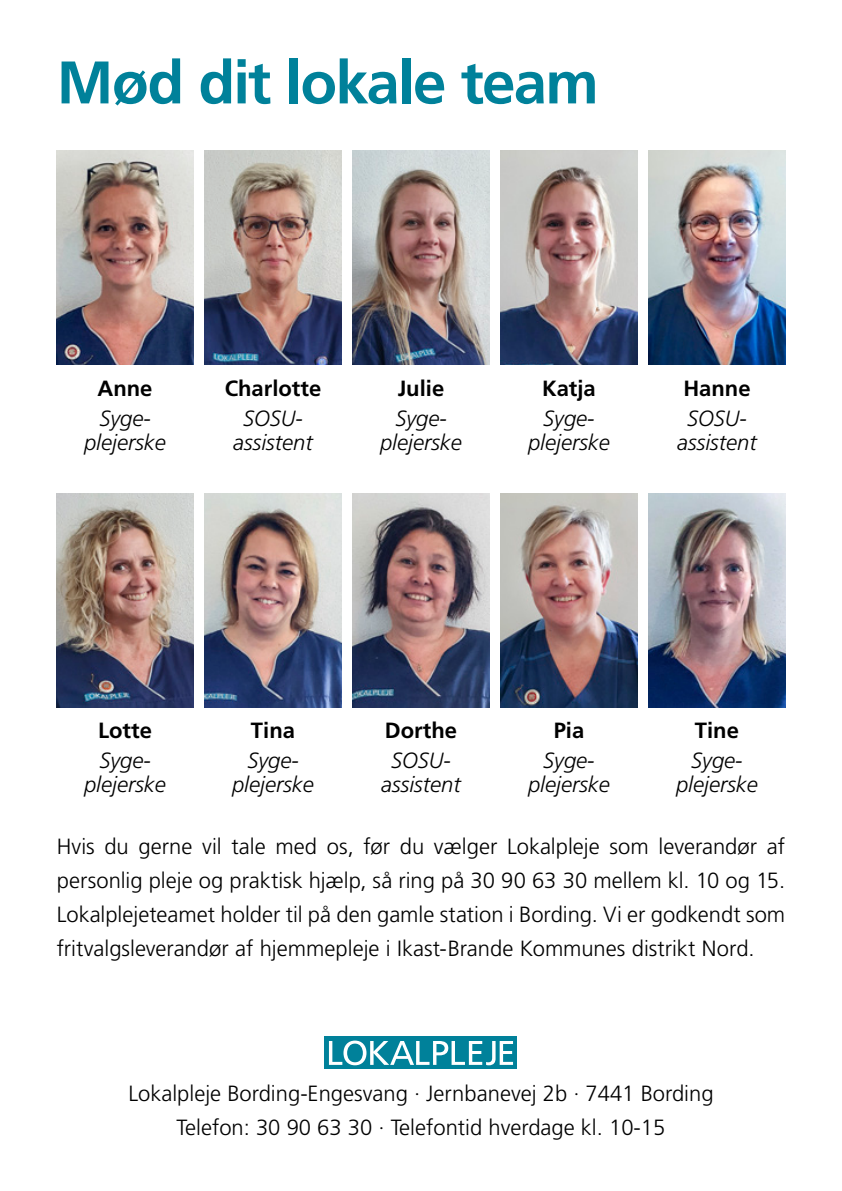
<style>
.page{position:relative;width:842px;height:1191px;background:#fff}
.page>*{position:absolute;margin:0;border:0;box-sizing:border-box;transform-origin:0 0}
.Headers{font:700 60px "Frutiger";letter-spacing:-.03em;color:#00819a}
.Body{font:300 22px/34px "Frutiger";color:#000;text-align:justify}
.Body-2{font:italic 300 22px/24px "Frutiger";color:#000;text-align:center}
.Body-3{font:700 22px "Frutiger";color:#000}
</style>
<div class="page">
<div style="left:325px;top:1036px;width:192px;height:33px;background:#00819a"></div>
<svg style="left:329px;top:1040px;width:184px;height:25px"></svg>
<img style="left:57px;top:150px;width:136px;height:214px">
<img style="left:205px;top:150px;width:136px;height:214px">
<img style="left:353px;top:150px;width:136px;height:214px">
<img style="left:205px;top:493px;width:136px;height:214px">
<img style="left:353px;top:493px;width:136px;height:214px">
<img style="left:57px;top:493px;width:136px;height:214px">
<img style="left:501px;top:150px;width:136px;height:214px">
<img style="left:649px;top:493px;width:136px;height:214px">
<img style="left:501px;top:493px;width:136px;height:214px">
<img style="left:649px;top:150px;width:136px;height:214px">
<p class="Headers" style="left:57px;top:47px;width:543px">Mød dit lokale team</p>
<p class="Body-3" style="left:98px;top:375px;width:56px">Anne</p>
<p class="Body-2" style="left:84px;top:406px;width:83px">Syge&shy;plejerske</p>
<p class="Body-3" style="left:225px;top:375px;width:98px">Charlotte</p>
<p class="Body-2" style="left:233px;top:406px;width:81px">SOSU&shy;assistent</p>
<p class="Body-3" style="left:398px;top:375px;width:48px">Julie</p>
<p class="Body-2" style="left:380px;top:406px;width:83px">Syge&shy;plejerske</p>
<p class="Body-3" style="left:542px;top:375px;width:55px">Katja</p>
<p class="Body-2" style="left:528px;top:406px;width:83px">Syge&shy;plejerske</p>
<p class="Body-3" style="left:683px;top:375px;width:69px">Hanne</p>
<p class="Body-2" style="left:677px;top:406px;width:81px">SOSU&shy;assistent</p>
<p class="Body-3" style="left:98px;top:717px;width:55px">Lotte</p>
<p class="Body-2" style="left:84px;top:748px;width:83px">Syge&shy;plejerske</p>
<p class="Body-3" style="left:251px;top:717px;width:46px">Tina</p>
<p class="Body-2" style="left:232px;top:748px;width:83px">Syge&shy;plejerske</p>
<p class="Body-3" style="left:385px;top:717px;width:74px">Dorthe</p>
<p class="Body-2" style="left:381px;top:748px;width:81px">SOSU&shy;assistent</p>
<p class="Body-3" style="left:554px;top:717px;width:32px">Pia</p>
<p class="Body-2" style="left:528px;top:748px;width:83px">Syge&shy;plejerske</p>
<p class="Body-3" style="left:695px;top:717px;width:46px">Tine</p>
<p class="Body-2" style="left:676px;top:748px;width:83px">Syge&shy;plejerske</p>
<p class="Body" style="left:57px;top:829px;width:730px">Hvis du gerne vil tale med os, før du vælger Lokalpleje som leverandør af personlig pleje og praktisk hjælp, så ring på 30 90 63 30 mellem kl. 10 og 15.<br>Lokalplejeteamet holder til på den gamle station i Bording. Vi er godkendt som fritvalgsleverandør af hjemmepleje i Ikast-Brande Kommunes distrikt Nord.</p>
<p class="Body" style="left:128px;top:1075px;width:587px">Lokalpleje Bording-Engesvang · Jernbanevej 2b · 7441 Bording</p>
<p class="Body" style="left:177px;top:1109px;width:490px">Telefon: 30 90 63 30 · Telefontid hverdage kl. 10-15</p>
</div>
